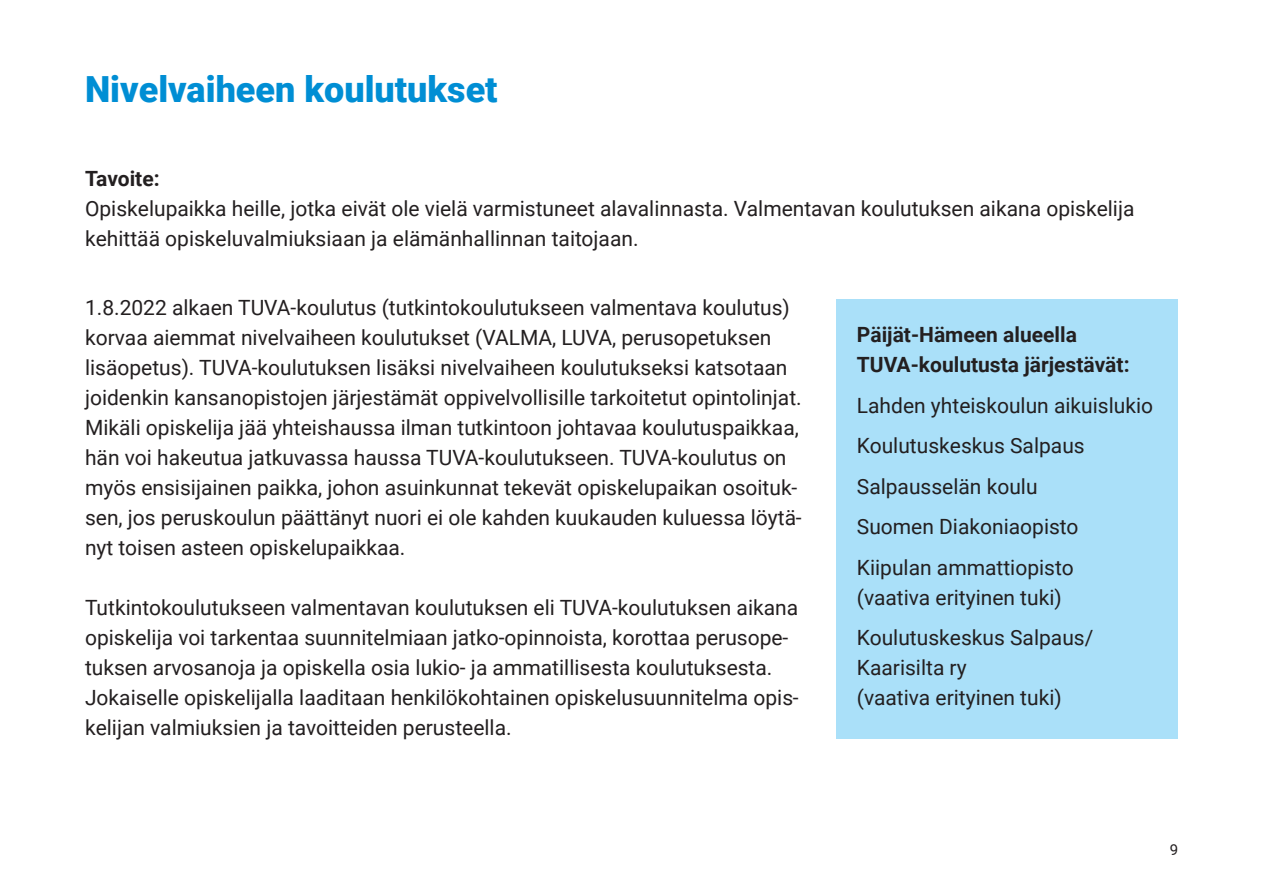
<style>
.page{position:relative;width:1263px;height:893px;background:#fff}
.page>*{position:absolute;margin:0;border:0;box-sizing:border-box;transform-origin:0 0}
.Otsikko{font:900 36px "Roboto";color:#008ed4}
.Leipis{font:21px/30px "Roboto";color:#231f20}
.Leipis-2{font:700 21px/30px "Roboto";color:#231f20}
.t1{font:15px "Roboto";color:#231f20}
</style>
<div class="page">
<div style="left:836px;top:299px;width:342px;height:439px;background:#aae0f9"></div>
<p class="Otsikko" style="left:85px;top:63px;width:414px">Nivelvaiheen koulutukset</p>
<p class="Leipis-2" style="left:85px;top:162px;width:76px">Tavoite:</p>
<p class="Leipis" style="left:85px;top:192px;width:1051px">Opiskelupaikka heille, jotka eivät ole vielä varmistuneet alavalinnasta. Valmentavan koulutuksen aikana opiskelija kehittää opiskeluvalmiuksiaan ja elämänhallinnan taitojaan.</p>
<p class="Leipis" style="left:85px;top:292px;width:718px">1.8.2022 alkaen TUVA-koulutus (tutkintokoulutukseen valmentava koulutus) korvaa aiemmat nivelvaiheen koulutukset (VALMA, LUVA, perusopetuksen lisäopetus). TUVA-koulutuksen lisäksi nivelvaiheen koulutukseksi katsotaan joidenkin kansanopistojen järjestämät oppivelvollisille tarkoitetut opintolinjat.<br>Mikäli opiskelija jää yhteishaussa ilman tutkintoon johtavaa koulutuspaikkaa, hän voi hakeutua jatkuvassa haussa TUVA-koulutukseen. TUVA-koulutus on myös ensisijainen paikka, johon asuinkunnat tekevät opiskelupaikan osoituk&shy;sen, jos peruskoulun päättänyt nuori ei ole kahden kuukauden kuluessa löytä&shy;nyt toisen asteen opiskelupaikkaa.</p>
<p class="Leipis" style="left:85px;top:592px;width:715px">Tutkintokoulutukseen valmentavan koulutuksen eli TUVA-koulutuksen aikana opiskelija voi tarkentaa suunnitelmiaan jatko-opinnoista, korottaa perusope&shy;tuksen arvosanoja ja opiskella osia lukio- ja ammatillisesta koulutuksesta.<br>Jokaiselle opiskelijalla laaditaan henkilökohtainen opiskelusuunnitelma opis&shy;kelijan valmiuksien ja tavoitteiden perusteella.</p>
<p class="Leipis-2" style="left:857px;top:319px;width:274px">Päijät-Hämeen alueella<br>TUVA-koulutusta järjestävät:</p>
<p class="Leipis" style="left:857px;top:389px;width:298px">Lahden yhteiskoulun aikuislukio</p>
<p class="Leipis" style="left:857px;top:430px;width:229px">Koulutuskeskus Salpaus</p>
<p class="Leipis" style="left:857px;top:470px;width:182px">Salpausselän koulu</p>
<p class="Leipis" style="left:857px;top:511px;width:223px">Suomen Diakoniaopisto</p>
<p class="Leipis" style="left:857px;top:551px;width:218px">Kiipulan ammattiopisto (vaativa erityinen tuki)</p>
<p class="Leipis" style="left:857px;top:622px;width:238px">Koulutuskeskus Salpaus/<br>Kaarisilta ry<br>(vaativa erityinen tuki)</p>
<p class="t1" style="left:1170px;top:840px;width:10px">9</p>
</div>
